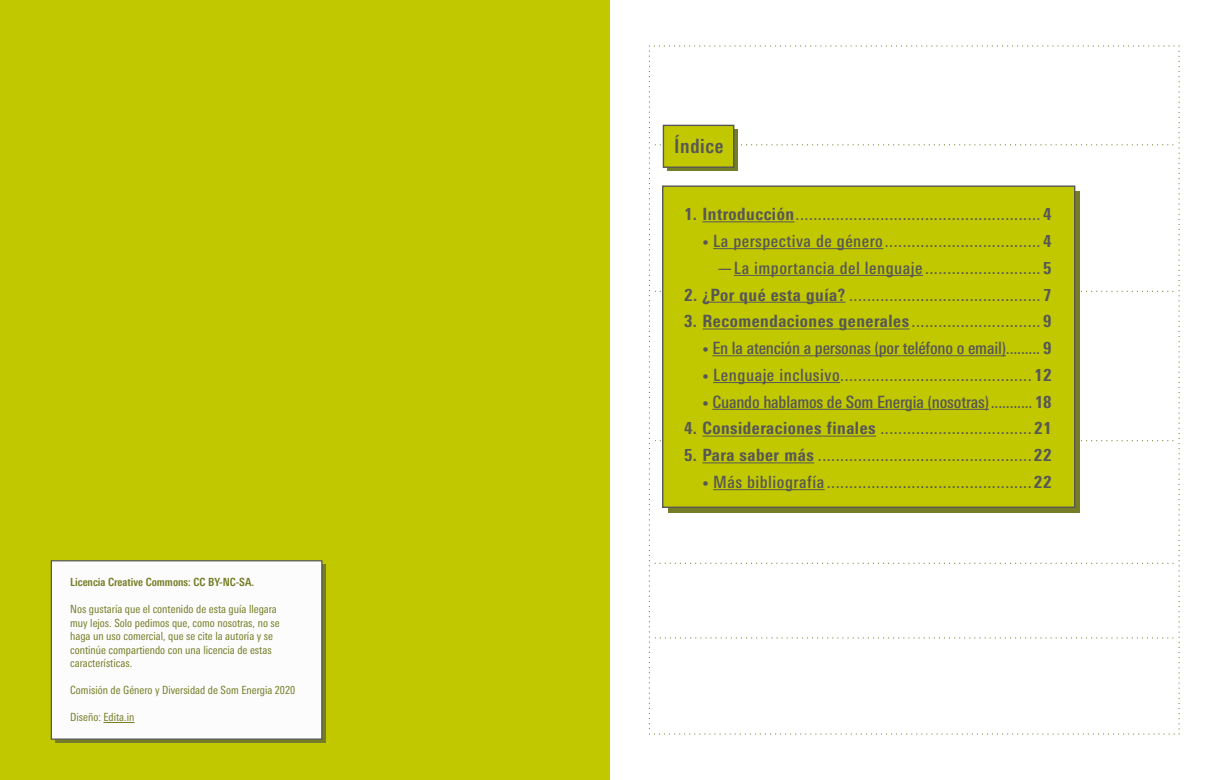
<style>
.page{position:relative;width:1219px;height:780px;background:#fff}
.page>*{position:absolute;margin:0;border:0;box-sizing:border-box;transform-origin:0 0}
.t1{font:700 condensed 19.75px "LT Univers";letter-spacing:.03em;color:#575756}
.t2{font:500 condensed 16.88px/26.8px "LT Univers";letter-spacing:.025em;color:#575756;text-align:right}
.t3{font:500 condensed 16.88px "LT Univers";letter-spacing:-.01em;color:#575756}
.t4{font:condensed 11.25px/13.5px "LT Univers";color:#767d27}
.t5{font:700 condensed 11.25px "LT Univers";color:#767d27}
.s1{font-weight:800}
.s2{font-weight:400;font-size:12.62px}
</style>
<div class="page">
<div style="left:0;top:0;width:609px;height:780px;background:#c2c800"></div>
<svg style="left:649px;top:45px;width:531px;height:690px"></svg>
<div style="left:667px;top:129px;width:70px;height:42px;background:linear-gradient(to right,#767d27,#767d27)"></div>
<div style="left:668px;top:191px;width:412px;height:321px;background:#767d27"></div>
<div style="left:55px;top:564px;width:270px;height:178px;background:linear-gradient(to right,#767d27,#767d27)"></div>
<div style="left:51px;top:560px;width:271px;height:179px;background:#fcfcfc;border:1px solid #575756"></div>
<hr style="left:103px;top:722px;width:32px;height:1px;background:#767d27">
<div style="left:663px;top:125px;width:71px;height:43px;background:#c2c800;border:1px solid #575756"></div>
<div style="left:662px;top:185px;width:413px;height:323px;background:#c2c800;border:1px solid #575756"></div>
<hr style="left:702px;top:221px;width:92px;height:1px;background:#575756">
<hr style="left:713px;top:248px;width:170px;height:1px;background:#575756">
<hr style="left:734px;top:275px;width:189px;height:1px;background:#575756">
<hr style="left:703px;top:302px;width:143px;height:1px;background:#575756">
<hr style="left:702px;top:328px;width:208px;height:1px;background:#575756">
<hr style="left:712px;top:355px;width:294px;height:1px;background:#575756">
<hr style="left:713px;top:382px;width:127px;height:1px;background:#575756">
<hr style="left:712px;top:409px;width:277px;height:1px;background:#575756">
<hr style="left:702px;top:435px;width:174px;height:1px;background:#575756">
<hr style="left:702px;top:462px;width:112px;height:1px;background:#575756">
<hr style="left:713px;top:489px;width:112px;height:1px;background:#575756">
<p class="t5" style="left:70px;top:575px;width:185px">Licencia Creative Commons: CC BY-NC-SA.</p>
<p class="t4" style="left:70px;top:602px;width:211px">Nos gustaría que el contenido de esta guía llegara muy lejos. Solo pedimos que, como nosotras, no se haga un uso comercial, que se cite la autoría y se continúe compartiendo con una licencia de estas características.</p>
<p class="t4" style="left:70px;top:683px;width:227px">Comisión de Género y Diversidad de Som Energia 2020</p>
<p class="t4" style="left:70px;top:710px;width:66px">Diseño: Edita.in</p>
<p class="t1" style="left:674px;top:134px;width:51px">Índice</p>
<p class="t2" style="left:684px;top:201px;width:369px"><span class="s1">1. Introducción</span>........................................................ <span class="s1">4</span></p>
<p class="t2" style="left:702px;top:227px;width:351px"><span class="s2">•</span> La perspectiva de género.................................... <span class="s1">4 </span>—La importancia del lenguaje........................... <span class="s1">5</span></p>
<p class="t2" style="left:684px;top:281px;width:369px"><span class="s1">2. ¿Por qué esta guía?</span>............................................ <span class="s1">7</span></p>
<p class="t2" style="left:684px;top:308px;width:369px"><span class="s1">3. Recomendaciones generales</span>.............................. <span class="s1">9</span></p>
<p class="t3" style="left:702px;top:338px;width:351px"><span class="s2">•</span> En la atención a personas (por teléfono o email)......... <span class="s1">9</span></p>
<p class="t2" style="left:702px;top:361px;width:351px"><span class="s2">•</span> Lenguaje inclusivo............................................ <span class="s1">12</span></p>
<p class="t3" style="left:702px;top:392px;width:351px"><span class="s2">•</span> Cuando hablamos de Som Energia (nosotras)............ <span class="s1">18</span></p>
<p class="t2" style="left:684px;top:415px;width:369px"><span class="s1">4. Consideraciones finales</span>................................... <span class="s1">21</span></p>
<p class="t2" style="left:684px;top:441px;width:369px"><span class="s1">5. Para saber más</span>.................................................<span class="s1">22</span></p>
<p class="t2" style="left:702px;top:468px;width:351px"><span class="s2">•</span> Más bibliografía...............................................<span class="s1">22</span></p>
</div>
